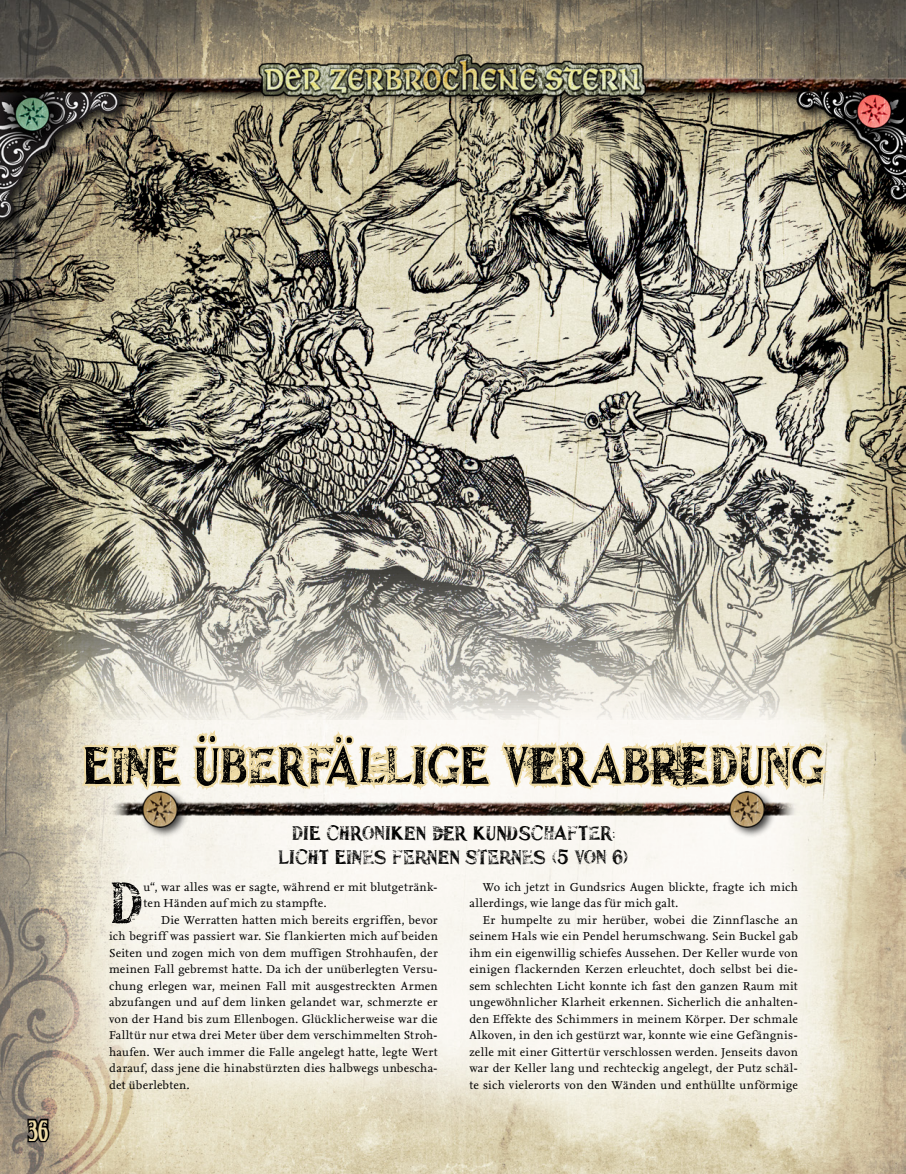
<style>
.page{position:relative;width:906px;height:1174px;background:#fff}
.page>*{position:absolute;margin:0;border:0;box-sizing:border-box;transform-origin:0 0}
.t1{font:62.7px "Ebenezer";color:#000}
.t2{font:55.5px "Ebenezer";color:#000;scale:.94 1}
.t3{font:28.5px "CC Treacherous Corners";color:#eedba6}
.t4{font:21px/24px "Ebenezer";color:#000;text-align:center}
.t5{font:12px/16.5px "Nexus Serif OT";letter-spacing:.02em;color:#000}
</style>
<div class="page">
<img style="left:0;top:720px;width:906px;height:454px">
<img style="left:0;top:240px;width:906px;height:480px">
<div style="left:0;top:0;width:906px;height:240px;background:#000;opacity:.75"></div>
<hr style="left:902px;top:0;width:4px;height:240px;background:#000;opacity:.75">
<svg style="left:25px;top:1116px;width:26px;height:27px"></svg>
<img style="left:253px;top:50px;width:400px;height:57px">
<svg style="left:52px;top:649px;width:816px;height:319px"></svg>
<img style="left:109px;top:802px;width:689px;height:14px">
<div style="left:139px;top:788px;width:50px;height:50px;background:#000;opacity:.75"></div>
<img style="left:142px;top:792px;width:36px;height:35px">
<div style="left:726px;top:788px;width:50px;height:50px;background:#000;opacity:.75"></div>
<img style="left:729px;top:792px;width:36px;height:35px">
<h3 class="t3" style="left:28px;top:1113px;width:22px">36</h3>
<h2 class="t2" style="left:83px;top:732px;width:790px">EINE ÜBERFÄLLIGE VERABREDUNG</h2>
<h3 class="t4" style="left:278px;top:820px;width:352px">DIE CHRONIKEN DER KUNDSCHAFTER:<br>LICHT EINES FERNEN STERNES (5 VON 6)</h3>
<h1 class="t1" style="left:109px;top:865px;width:36px">D</h1>
<p class="t5" style="left:143px;top:878px;width:296px">u“, war alles was er sagte, während er mit blutgetränk&shy;ten Händen auf mich zu stampfte.</p>
<p class="t5" style="left:109px;top:911px;width:330px;text-align:justify;text-indent:52px">Die Werratten hatten mich bereits ergriffen, bevor ich begriff was passiert war. Sie f lankierten mich auf beiden Seiten und zogen mich von dem muffigen Strohhaufen, der meinen Fall gebremst hatte. Da ich der unüberlegten Versu&shy;chung erlegen war, meinen Fall mit ausgestreckten Armen abzufangen und auf dem linken gelandet war, schmerzte er von der Hand bis zum Ellenbogen. Glücklicherweise war die Falltür nur etwa drei Meter über dem verschimmelten Stroh&shy;haufen. Wer auch immer die Falle angelegt hatte, legte Wert darauf, dass jene die hinabstürzten dies halbwegs unbescha&shy;det überlebten.</p>
<p class="t5" style="left:469px;top:878px;width:330px;text-indent:14px">Wo ich jetzt in Gundsrics Augen blickte, fragte ich mich allerdings, wie lange das für mich galt.</p>
<p class="t5" style="left:469px;top:911px;width:330px;text-align:justify;text-indent:14px">Er humpelte zu mir herüber, wobei die Zinnf lasche an seinem Hals wie ein Pendel herumschwang. Sein Buckel gab ihm ein eigenwillig schiefes Aussehen. Der Keller wurde von einigen f lackernden Kerzen erleuchtet, doch selbst bei die&shy;sem schlechten Licht konnte ich fast den ganzen Raum mit ungewöhnlicher Klarheit erkennen. Sicherlich die anhalten&shy;den Effekte des Schimmers in meinem Körper. Der schmale Alkoven, in den ich gestürzt war, konnte wie eine Gefängnis&shy;zelle mit einer Gittertür verschlossen werden. Jenseits davon war der Keller lang und rechteckig angelegt, der Putz schäl&shy;te sich vielerorts von den Wänden und enthüllte unförmige</p>
</div>
